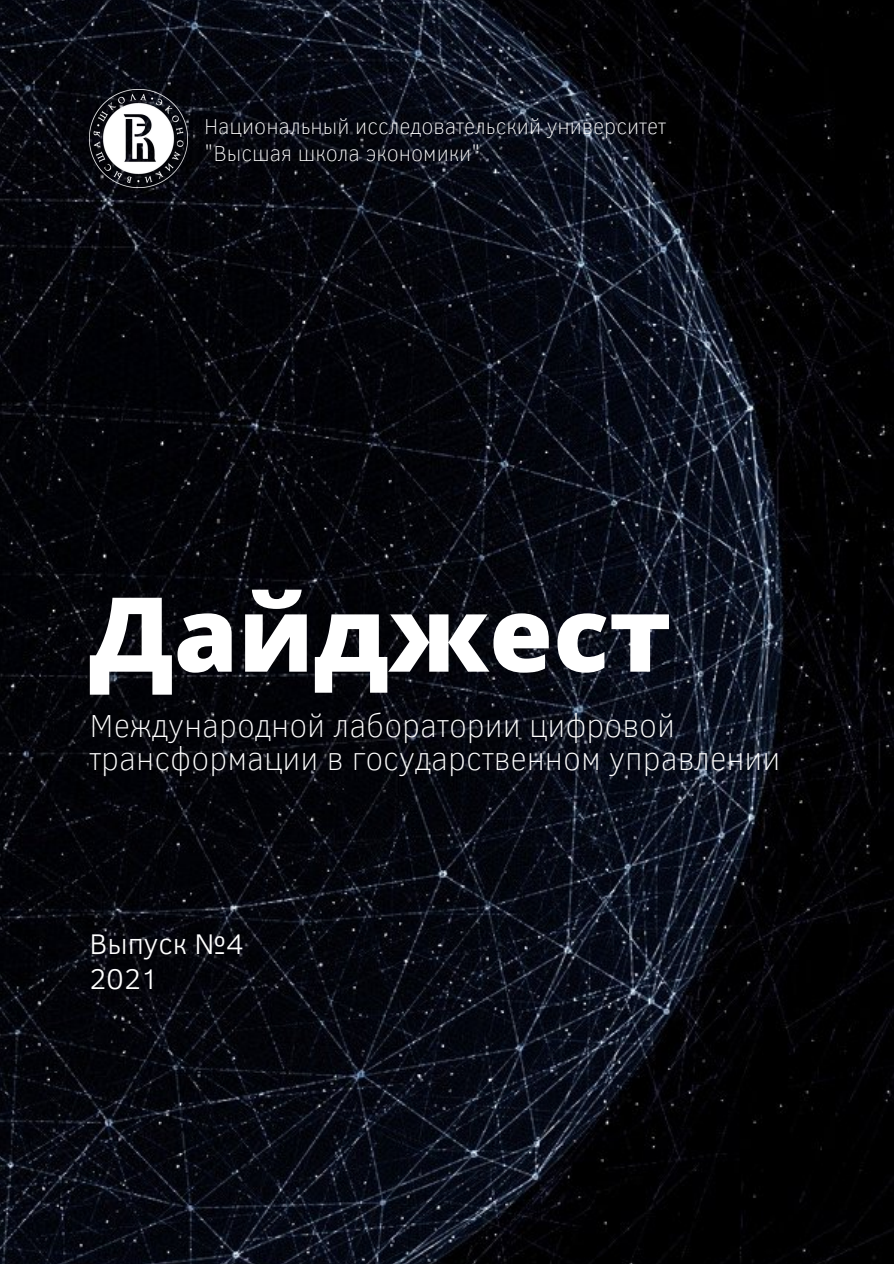
<style>
.page{position:relative;width:894px;height:1264px;background:#fff}
.page>*{position:absolute;margin:0;border:0;box-sizing:border-box;transform-origin:0 0}
.t1{font:800 103.5px "Open Sans";color:#fff}
.t2{font:100 32.7px/32.7px "Clear Sans";color:#fff}
.t3{font:300 29.25px "Clear Sans";color:#fff}
.t4{font:100 22.05px "Clear Sans";color:#fff}
</style>
<div class="page">
<img style="left:0;top:0;width:893px;height:1263px">
<img style="left:89px;top:89px;width:98px;height:98px">
<p class="t4" style="left:204px;top:110px;width:463px">Национальный исследовательский университет</p>
<p class="t4" style="left:204px;top:137px;width:278px">"Высшая школа экономики"</p>
<p class="t1" style="left:89px;top:561px;width:583px">Дайджест</p>
<p class="t2" style="left:89px;top:707px;width:692px">Международной лаборатории цифровой трансформации в государственном управлении</p>
<p class="t3" style="left:89px;top:922px;width:156px">Выпуск №4</p>
<p class="t3" style="left:89px;top:957px;width:71px">2021</p>
</div>
